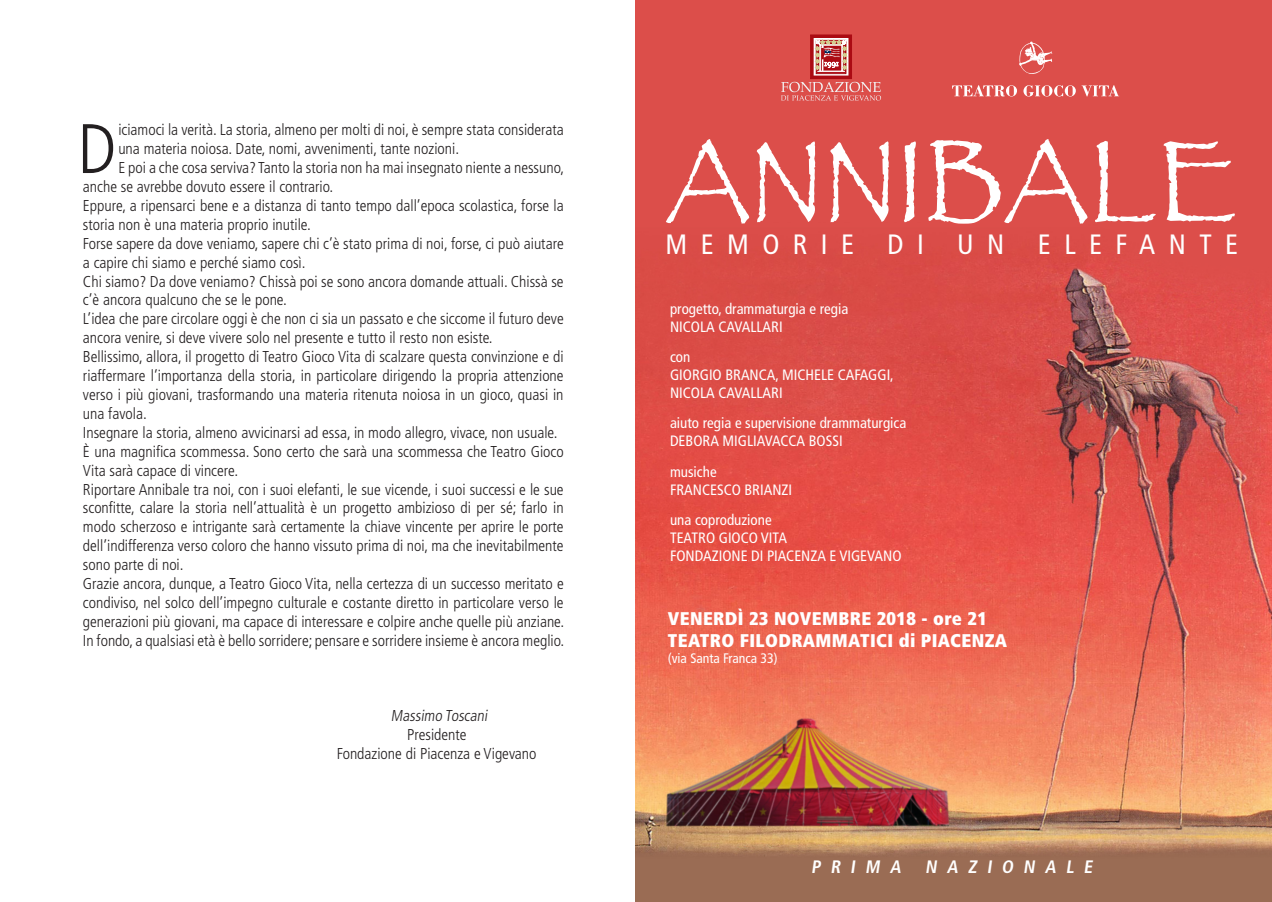
<style>
.page{position:relative;width:1272px;height:902px;background:#fff}
.page>*{position:absolute;margin:0;border:0;box-sizing:border-box;transform-origin:0 0}
.t1{font:119.85px "Papyrus";color:#fff;scale:.94 1}
.t2{font:300 condensed 69.9px "Frutiger LT Std";color:#231f20}
.t3{font:condensed 27.9px "Frutiger LT Std";letter-spacing:.48em;color:#fff}
.t4{font:900 condensed 18.3px "Frutiger LT Std";letter-spacing:.02em;color:#fff}
.t5{font:700 condensed 18px "Frutiger LT Std";color:#fff}
.t6{font:300 condensed 15.75px/18.9px "Frutiger LT Std";color:#231f20}
.t7{font:condensed 15px "Frutiger LT Std";color:#fff}
.t8{font:condensed 13.8px "Frutiger LT Std";color:#fff}
</style>
<div class="page">
<img style="left:636px;top:0;width:635px;height:901px">
<svg style="left:781px;top:82px;width:100px;height:19px;background:#e0706d"></svg>
<svg style="left:812px;top:37px;width:37px;height:40px"></svg>
<div style="left:810px;top:35px;width:41px;height:44px;border:1px solid #ab0b13"></div>
<div style="left:814px;top:38px;width:34px;height:37px;border:1px solid #fff"></div>
<svg style="left:815px;top:40px;width:31px;height:34px"></svg>
<svg style="left:1018px;top:41px;width:34px;height:33px"></svg>
<svg style="left:951px;top:85px;width:66px;height:11px"></svg>
<svg style="left:1023px;top:85px;width:52px;height:11px"></svg>
<svg style="left:1081px;top:85px;width:38px;height:11px"></svg>
<p class="t2" style="left:77px;top:109px;width:40px">D</p>
<p class="t6" style="left:118px;top:120px;width:447px">iciamoci la verità. La storia, almeno per molti di noi, è sempre stata considerata una materia noiosa. Date, nomi, avvenimenti, tante nozioni.</p>
<p class="t6" style="left:83px;top:158px;width:483px;text-indent:35px">E poi a che cosa serviva? Tanto la storia non ha mai insegnato niente a nessuno, anche se avrebbe dovuto essere il contrario.</p>
<p class="t6" style="left:83px;top:196px;width:482px">Eppure, a ripensarci bene e a distanza di tanto tempo dall’epoca scolastica, forse la storia non è una materia proprio inutile.</p>
<p class="t6" style="left:83px;top:234px;width:482px">Forse sapere da dove veniamo, sapere chi c’è stato prima di noi, forse, ci può aiutare a capire chi siamo e perché siamo così.</p>
<p class="t6" style="left:83px;top:272px;width:482px">Chi siamo? Da dove veniamo? Chissà poi se sono ancora domande attuali. Chissà se c’è ancora qualcuno che se le pone.</p>
<p class="t6" style="left:83px;top:309px;width:482px">L’idea che pare circolare oggi è che non ci sia un passato e che siccome il futuro deve ancora venire, si deve vivere solo nel presente e tutto il resto non esiste.</p>
<p class="t6" style="left:83px;top:347px;width:482px;text-align:justify">Bellissimo, allora, il progetto di Teatro Gioco Vita di scalzare questa convinzione e di riaffermare l’importanza della storia, in particolare dirigendo la propria attenzione verso i più giovani, trasformando una materia ritenuta noiosa in un gioco, quasi in una favola.</p>
<p class="t6" style="left:83px;top:423px;width:476px">Insegnare la storia, almeno avvicinarsi ad essa, in modo allegro, vivace, non usuale.</p>
<p class="t6" style="left:83px;top:442px;width:482px">È una magnifica scommessa. Sono certo che sarà una scommessa che Teatro Gioco<br>Vita sarà capace di vincere.</p>
<p class="t6" style="left:83px;top:480px;width:482px;text-align:justify">Riportare Annibale tra noi, con i suoi elefanti, le sue vicende, i suoi successi e le sue sconfitte, calare la storia nell’attualità è un progetto ambizioso di per sé; farlo in modo scherzoso e intrigante sarà certamente la chiave vincente per aprire le porte dell’indifferenza verso coloro che hanno vissuto prima di noi, ma che inevitabilmente sono parte di noi.</p>
<p class="t6" style="left:83px;top:574px;width:483px;text-align:justify">Grazie ancora, dunque, a Teatro Gioco Vita, nella certezza di un successo meritato e condiviso, nel solco dell’impegno culturale e costante diretto in particolare verso le generazioni più giovani, ma capace di interessare e colpire anche quelle più anziane.</p>
<p class="t6" style="left:83px;top:631px;width:483px">In fondo, a qualsiasi età è bello sorridere; pensare e sorridere insieme è ancora meglio.</p>
<p class="t6" style="left:391px;top:706px;width:100px">Massimo Toscani</p>
<p class="t6" style="left:407px;top:725px;width:61px">Presidente</p>
<p class="t6" style="left:337px;top:744px;width:201px">Fondazione di Piacenza e Vigevano</p>
<p class="t1" style="left:666px;top:109px;width:608px">ANNIBALE</p>
<p class="t3" style="left:665px;top:228px;width:574px">MEMORIE DI UN ELEFANTE</p>
<p class="t7" style="left:670px;top:300px;width:180px">progetto, drammaturgia e regia</p>
<p class="t7" style="left:670px;top:318px;width:114px">NICOLA CAVALLARI</p>
<p class="t7" style="left:670px;top:348px;width:22px">con</p>
<p class="t7" style="left:670px;top:366px;width:225px">GIORGIO BRANCA, MICHELE CAFAGGI,</p>
<p class="t7" style="left:670px;top:384px;width:114px">NICOLA CAVALLARI</p>
<p class="t7" style="left:670px;top:414px;width:238px">aiuto regia e supervisione drammaturgica</p>
<p class="t7" style="left:670px;top:432px;width:174px">DEBORA MIGLIAVACCA BOSSI</p>
<p class="t7" style="left:670px;top:462px;width:48px">musiche</p>
<p class="t7" style="left:670px;top:480px;width:124px">FRANCESCO BRIANZI</p>
<p class="t7" style="left:670px;top:510px;width:103px">una coproduzione</p>
<p class="t7" style="left:670px;top:528px;width:119px">TEATRO GIOCO VITA</p>
<p class="t7" style="left:670px;top:546px;width:233px">FONDAZIONE DI PIACENZA E VIGEVANO</p>
<p class="t4" style="left:668px;top:607px;width:320px">VENERDÌ 23 NOVEMBRE 2018 - ore 21</p>
<p class="t4" style="left:668px;top:629px;width:341px">TEATRO FILODRAMMATICI di PIACENZA</p>
<p class="t8" style="left:668px;top:650px;width:111px">(via Santa Franca 33)</p>
<p class="t5" style="left:811px;top:855px;width:286px">PRIMA NAZIONALE</p>
</div>
